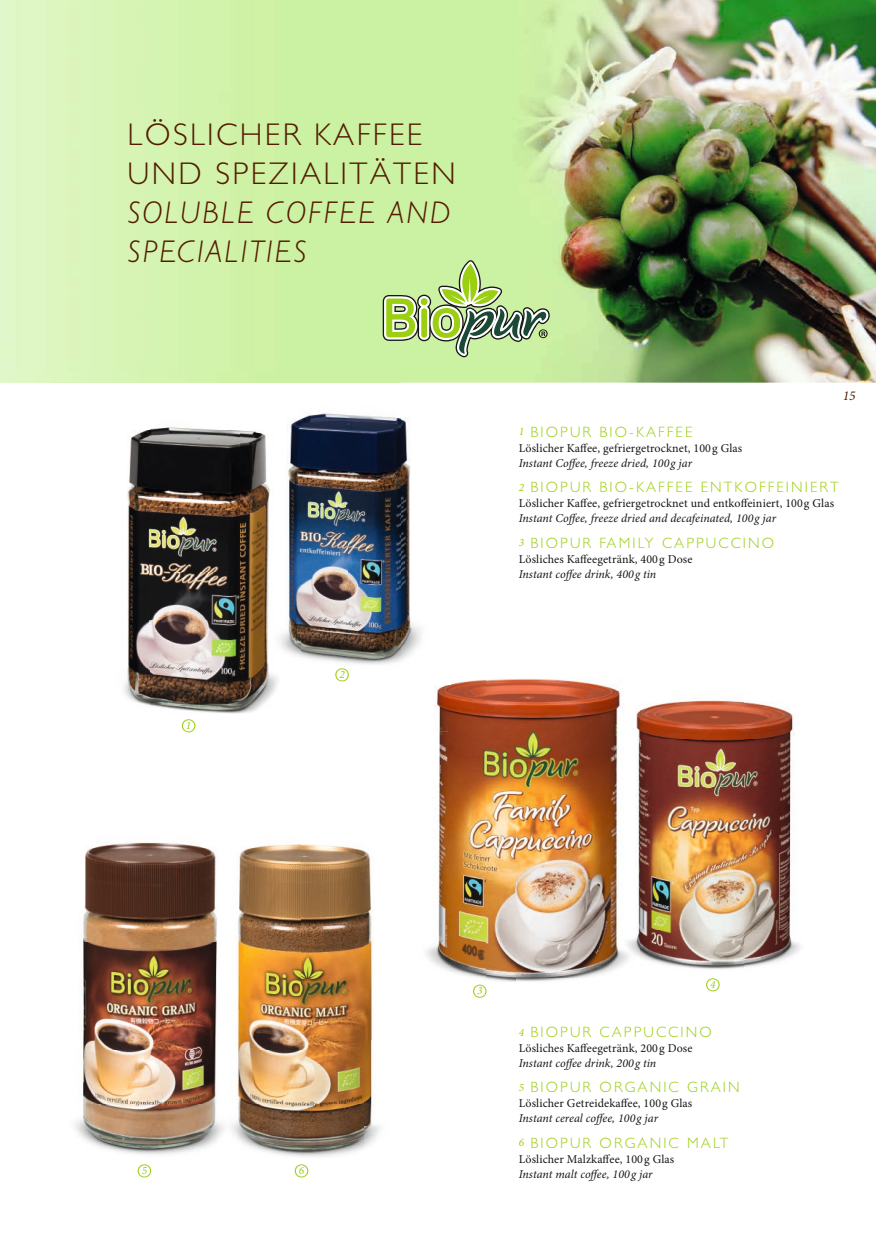
<style>
.page{position:relative;width:876px;height:1242px;background:#fff}
.page>*{position:absolute;margin:0;border:0;box-sizing:border-box;transform-origin:0 0}
.t1{font:300 31.5px/39px "Gill Sans";letter-spacing:.075em;color:#531c00}
.t2{font:italic 300 31.5px/39px "Gill Sans";letter-spacing:.075em;color:#531c00}
.t3{font:300 15px "Gill Sans";letter-spacing:.14em;color:#9bcf11}
.t4{font:italic 13.5px "Minion Pro";color:#531c00}
.t5{font:12px "Minion Pro";letter-spacing:.01em;color:#151616}
.t6{font:italic 12px "Minion Pro";letter-spacing:.005em;color:#151616}
.t7{font:italic 11.25px "Minion Pro";color:#9bcf11}
.s1{font-family:"Minion Pro";font-weight:400;font-style:italic;font-size:11.25px}
</style>
<div class="page">
<img style="left:0;top:0;width:876px;height:383px">
<img style="left:434px;top:680px;width:53px;height:51px">
<img style="left:439px;top:731px;width:48px;height:50px">
<img style="left:515px;top:787px;width:229px;height:205px">
<img style="left:744px;top:702px;width:56px;height:265px">
<img style="left:487px;top:679px;width:257px;height:108px">
<img style="left:149px;top:427px;width:69px;height:3px">
<img style="left:127px;top:430px;width:113px;height:238px">
<img style="left:124px;top:668px;width:153px;height:65px">
<img style="left:301px;top:628px;width:99px;height:54px">
<img style="left:0;top:371px;width:400px;height:12px">
<svg style="left:383px;top:260px;width:167px;height:97px;background:#b2d18b"></svg>
<img style="left:363px;top:988px;width:120px;height:161px">
<img style="left:363px;top:781px;width:124px;height:207px">
<img style="left:487px;top:781px;width:28px;height:201px">
<img style="left:83px;top:842px;width:218px;height:154px">
<img style="left:74px;top:996px;width:289px;height:182px">
<img style="left:301px;top:844px;width:62px;height:196px">
<img style="left:400px;top:418px;width:51px;height:267px">
<img style="left:240px;top:413px;width:107px;height:222px">
<img style="left:347px;top:415px;width:53px;height:213px">
<img style="left:240px;top:635px;width:61px;height:50px">
<svg style="left:182px;top:719px;width:13px;height:13px"></svg>
<svg style="left:473px;top:984px;width:14px;height:13px"></svg>
<svg style="left:138px;top:1164px;width:13px;height:13px"></svg>
<svg style="left:295px;top:1164px;width:13px;height:13px"></svg>
<svg style="left:706px;top:978px;width:14px;height:13px"></svg>
<svg style="left:335px;top:668px;width:14px;height:13px"></svg>
<h1 class="t1" style="left:128px;top:115px;width:330px">LÖSLICHER KAFFEE<br>UND SPEZIALITÄTEN</h1>
<h1 class="t2" style="left:128px;top:192px;width:324px">SOLUBLE COFFEE AND<br>SPECIALITIES</h1>
<p class="t7" style="left:186px;top:717px;width:7px">1</p>
<p class="t7" style="left:339px;top:666px;width:7px">2</p>
<p class="t3" style="left:519px;top:423px;width:175px"><span class="s1">1</span> BIOPUR BIO-KAFFEE</p>
<p class="t5" style="left:519px;top:440px;width:225px">Löslicher Kaffee, gefriergetrocknet, 100 g Glas</p>
<p class="t6" style="left:519px;top:455px;width:175px">Instant Coffee, freeze dried, 100g jar</p>
<p class="t4" style="left:843px;top:386px;width:15px">15</p>
<p class="t3" style="left:519px;top:478px;width:321px"><span class="s1">2</span> BIOPUR BIO-KAFFEE ENTKOFFEINIERT</p>
<p class="t5" style="left:519px;top:495px;width:317px">Löslicher Kaffee, gefriergetrocknet und entkoffeiniert, 100 g Glas</p>
<p class="t6" style="left:519px;top:510px;width:259px">Instant Coffee, freeze dried and decafeinated, 100g jar</p>
<p class="t3" style="left:519px;top:534px;width:257px"><span class="s1">3</span> BIOPUR FAMILY CAPPUCCINO</p>
<p class="t5" style="left:519px;top:551px;width:175px">Lösliches Kaffeegetränk, 400 g Dose</p>
<p class="t6" style="left:519px;top:566px;width:139px">Instant coffee drink, 400g tin</p>
<p class="t7" style="left:142px;top:1162px;width:7px">5</p>
<p class="t7" style="left:299px;top:1162px;width:7px">6</p>
<p class="t7" style="left:477px;top:982px;width:7px">3</p>
<p class="t7" style="left:710px;top:976px;width:7px">4</p>
<p class="t3" style="left:519px;top:1023px;width:194px"><span class="s1">4</span> BIOPUR CAPPUCCINO</p>
<p class="t5" style="left:519px;top:1040px;width:175px">Lösliches Kaffeegetränk, 200 g Dose</p>
<p class="t6" style="left:519px;top:1055px;width:139px">Instant coffee drink, 200g tin</p>
<p class="t3" style="left:519px;top:1078px;width:222px"><span class="s1">5</span> BIOPUR ORGANIC GRAIN</p>
<p class="t5" style="left:519px;top:1095px;width:175px">Löslicher Getreidekaffee, 100 g Glas</p>
<p class="t6" style="left:519px;top:1110px;width:141px">Instant cereal coffee, 100g jar</p>
<p class="t3" style="left:519px;top:1134px;width:211px"><span class="s1">6</span> BIOPUR ORGANIC MALT</p>
<p class="t5" style="left:519px;top:1150px;width:157px">Löslicher Malzkaffee, 100 g Glas</p>
<p class="t6" style="left:519px;top:1165px;width:135px">Instant malt coffee, 100g jar</p>
</div>
